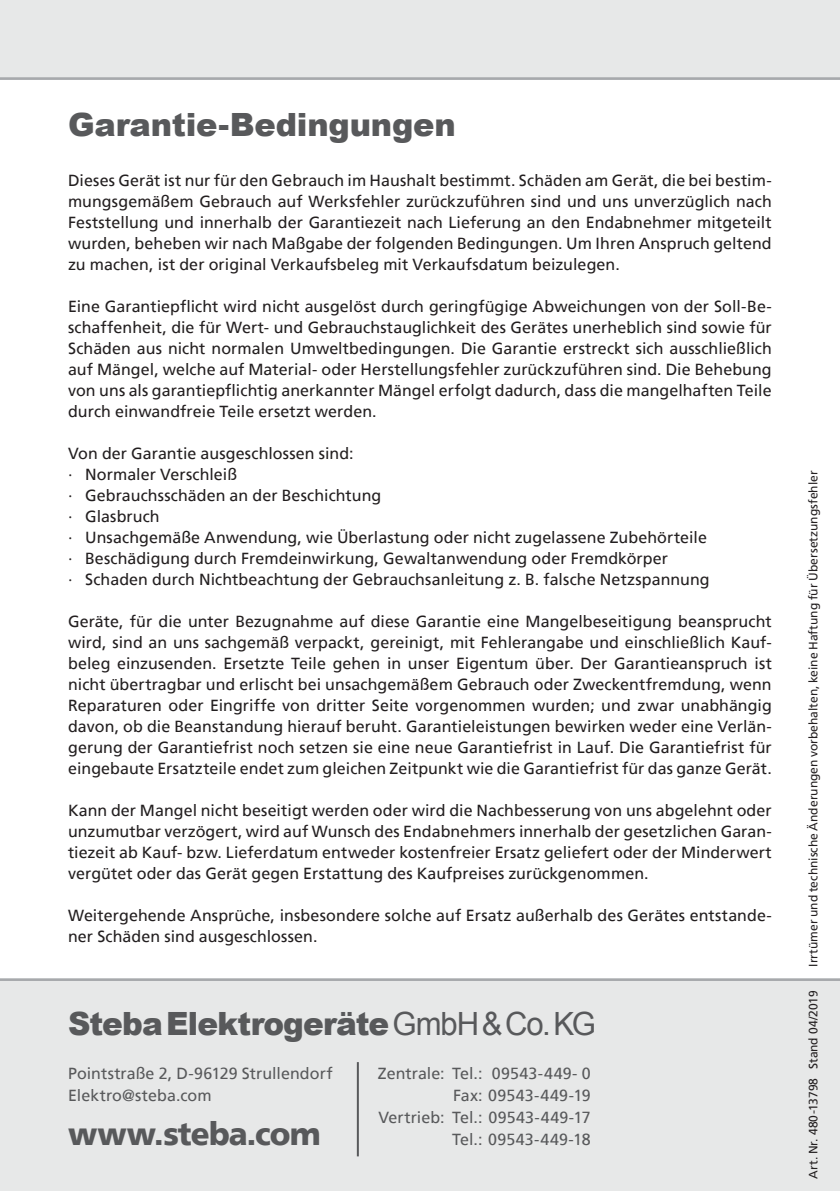
<style>
.page{position:relative;width:840px;height:1191px;background:#fff}
.page>*{position:absolute;margin:0;border:0;box-sizing:border-box;transform-origin:0 0}
.t1{font:900 32px "Arial";letter-spacing:-.015em;color:#58595b}
.t2{font:900 32px "Frutiger";letter-spacing:-.025em;color:#58595b}
.t3{font:16px/21px "Frutiger";letter-spacing:.005em;color:#231f20;text-align:justify}
.t4{font:16px/22px "Frutiger";letter-spacing:.005em;color:#58595b;text-align:right}
.t5{font:12px "Frutiger";color:#231f20}
.s1{font-weight:400}
</style>
<div class="page">
<div style="left:0;top:980px;width:839px;height:211px;background:#e7e8e8"></div>
<hr style="left:356px;top:1062px;width:2px;height:94px;background:#58595b">
<hr style="left:0;top:978px;width:839px;height:3px;background:#a7a9ac">
<div style="left:0;top:0;width:839px;height:79px;background:#e7e8e8"></div>
<hr style="left:0;top:77px;width:839px;height:3px;background:#a7a9ac">
<h1 class="t1" style="left:68px;top:102px;width:389px">Garantie-Bedingungen</h1>
<p class="t3" style="left:68px;top:170px;width:704px">Dieses Gerät ist nur für den Gebrauch im Haushalt bestimmt. Schäden am Gerät, die bei bestim&shy;mungsgemäßem Gebrauch auf Werksfehler zurückzuführen sind und uns unverzüglich nach Feststellung und innerhalb der Garantiezeit nach Lieferung an den Endabnehmer mitgeteilt wurden, beheben wir nach Maßgabe der folgenden Bedingungen. Um Ihren Anspruch geltend zu machen, ist der original Verkaufsbeleg mit Verkaufsdatum beizulegen.</p>
<p class="t3" style="left:68px;top:296px;width:705px">Eine Garantiepflicht wird nicht ausgelöst durch geringfügige Abweichungen von der Soll-Be&shy;schaffenheit, die für Wert- und Gebrauchstauglichkeit des Gerätes unerheblich sind sowie für Schäden aus nicht normalen Umweltbedingungen. Die Garantie erstreckt sich ausschließlich auf Mängel, welche auf Material- oder Herstellungsfehler zurückzuführen sind. Die Behebung von uns als garantiepflichtig anerkannter Mängel erfolgt dadurch, dass die mangelhaften Teile durch einwandfreie Teile ersetzt werden.</p>
<p class="t3" style="left:68px;top:443px;width:642px;text-align:left">Von der Garantie ausgeschlossen sind:<br>∙ Normaler Verschleiß<br>∙ Gebrauchsschäden an der Beschichtung<br>∙ Glasbruch<br>∙ Unsachgemäße Anwendung, wie Überlastung oder nicht zugelassene Zubehörteile ∙ Beschädigung durch Fremdeinwirkung, Gewaltanwendung oder Fremdkörper<br>∙ Schaden durch Nichtbeachtung der Gebrauchsanleitung z. B. falsche Netzspannung</p>
<p class="t3" style="left:68px;top:611px;width:705px">Geräte, für die unter Bezugnahme auf diese Garantie eine Mangelbeseitigung beansprucht wird, sind an uns sachgemäß verpackt, gereinigt, mit Fehlerangabe und einschließlich Kauf&shy;beleg einzusenden. Ersetzte Teile gehen in unser Eigentum über. Der Garantieanspruch ist nicht übertragbar und erlischt bei unsachgemäßem Gebrauch oder Zweckentfremdung, wenn Reparaturen oder Eingriffe von dritter Seite vorgenommen wurden; und zwar unabhängig davon, ob die Beanstandung hierauf beruht. Garantieleistungen bewirken weder eine Verlän&shy;gerung der Garantiefrist noch setzen sie eine neue Garantiefrist in Lauf. Die Garantiefrist für eingebaute Ersatzteile endet zum gleichen Zeitpunkt wie die Garantiefrist für das ganze Gerät.</p>
<p class="t3" style="left:68px;top:800px;width:704px">Kann der Mangel nicht beseitigt werden oder wird die Nachbesserung von uns abgelehnt oder unzumutbar verzögert, wird auf Wunsch des Endabnehmers innerhalb der gesetzlichen Garan&shy;tiezeit ab Kauf- bzw. Lieferdatum entweder kostenfreier Ersatz geliefert oder der Minderwert vergütet oder das Gerät gegen Erstattung des Kaufpreises zurückgenommen.</p>
<p class="t3" style="left:68px;top:905px;width:704px">Weitergehende Ansprüche, insbesondere solche auf Ersatz außerhalb des Gerätes entstande&shy;ner Schäden sind ausgeschlossen.</p>
<h1 class="t1" style="left:68px;top:1000px;width:529px">Steba Elektrogeräte <span class="s1">GmbH &amp; Co. KG</span></h1>
<p class="t4" style="left:68px;top:1062px;width:266px">Pointstraße 2, D-96129 Strullendorf</p>
<p class="t4" style="left:377px;top:1062px;width:214px">Zentrale: Tel.: 09543-449- 0</p>
<p class="t4" style="left:68px;top:1084px;width:145px">Elektro@steba.com</p>
<p class="t4" style="left:378px;top:1084px;width:214px">Fax: 09543-449-19<br>Vertrieb: Tel.: 09543-449-17</p>
<h1 class="t2" style="left:68px;top:1114px;width:254px">www.steba.com</h1>
<p class="t4" style="left:452px;top:1128px;width:140px">Tel.: 09543-449-18</p>
<p class="t5" style="left:805px;top:966px;width:497px;rotate:-90deg">Irrtümer und technische Änderungen vorbehalten, keine Haftung für Übersetzungsfehler</p>
<p class="t5" style="left:805px;top:1179px;width:190px;rotate:-90deg">Art. Nr. 480-13798 Stand 04/2019</p>
</div>
